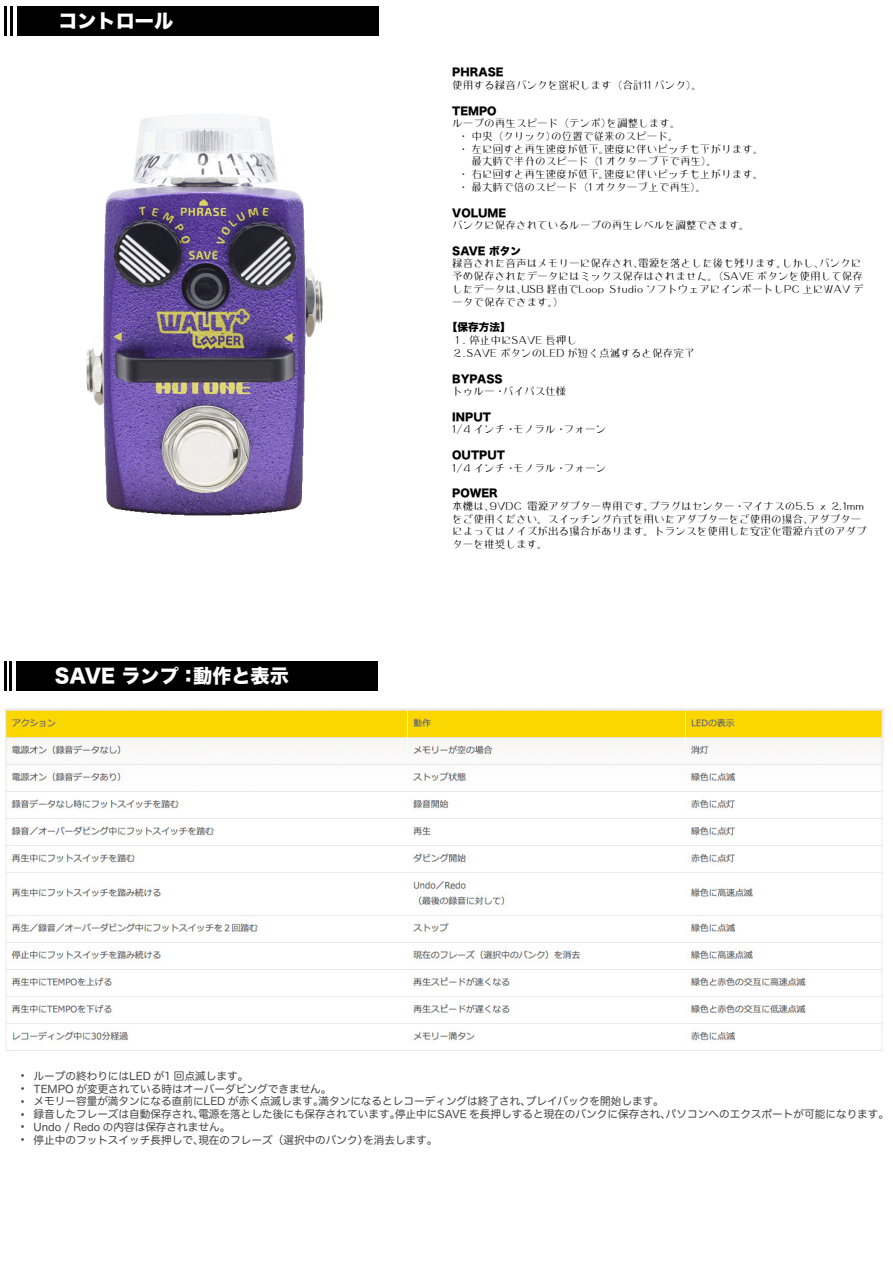
<style>
.page{position:relative;width:893px;height:1263px;background:#fff}
.page>*{position:absolute;margin:0;border:0;box-sizing:border-box;transform-origin:0 0}
.t1{font:19.2px "Hira Kaku Std W8";color:#fff}
.t2{font:10.65px/12.8px "id kaiyuu Open";color:#000}
.t3{font:10.65px "Hira Maru Pro W4";color:#434343}
.t4{font:10.65px "Hira Kaku Std W8";color:#000}
.t5{font:10.65px "Times New Roman";color:#434343}
</style>
<div class="page">
<div style="left:17px;top:6px;width:361px;height:30px;background:#000"></div>
<hr style="left:10px;top:6px;width:3px;height:30px;background:#000">
<hr style="left:4px;top:6px;width:3px;height:30px;background:#000">
<div style="left:16px;top:661px;width:362px;height:30px;background:#000"></div>
<hr style="left:9px;top:661px;width:3px;height:30px;background:#000">
<hr style="left:4px;top:661px;width:3px;height:30px;background:#000">
<img style="left:86px;top:114px;width:237px;height:402px">
<img style="left:5px;top:708px;width:879px;height:343px">
<h1 class="t1" style="left:58px;top:10px;width:116px">コントロール</h1>
<h1 class="t1" style="left:193px;top:665px;width:97px">動作と表示</h1>
<h1 class="t1" style="left:55px;top:665px;width:145px">SAVE ランプ：</h1>
<p class="t4" style="left:452px;top:66px;width:53px">PHRASE</p>
<p class="t2" style="left:452px;top:80px;width:251px">使用する録音バンクを選択します（合計11 バンク。(</p>
<p class="t4" style="left:452px;top:105px;width:46px">TEMPO</p>
<p class="t2" style="left:606px;top:118px;width:76px">を調整します。</p>
<p class="t2" style="left:551px;top:118px;width:129px;text-indent:-99px">ループの再生スピード（テンポ）<br>の位置で従来のスピード。</p>
<p class="t2" style="left:458px;top:131px;width:100px">・中央（クリック）</p>
<p class="t2" style="left:604px;top:144px;width:161px">速度に伴いピッチも下がります。</p>
<p class="t2" style="left:458px;top:144px;width:153px">・左に回すと再生速度が低下。</p>
<p class="t2" style="left:461px;top:156px;width:258px">　最大時で半分のスピード（1 オクターブ下で再生。(</p>
<p class="t2" style="left:604px;top:169px;width:161px">速度に伴いピッチも上がります。</p>
<p class="t2" style="left:458px;top:169px;width:250px">・右に回すと再生速度が低下。<br>・最大時で倍のスピード（1 オクターブ上で再生。(</p>
<p class="t4" style="left:452px;top:207px;width:55px">VOLUME</p>
<p class="t2" style="left:452px;top:220px;width:299px">バンクに保存されているループの再生レベルを調整できます。</p>
<p class="t4" style="left:452px;top:245px;width:70px">SAVE ボタン</p>
<p class="t2" style="left:452px;top:258px;width:193px">録音された音声はメモリーに保存され、</p>
<p class="t2" style="left:452px;top:271px;width:412px">予め保存されたデータにはミックス保存はされません。（SAVE ボタンを使用して保存</p>
<p class="t2" style="left:609px;top:284px;width:256px">Studio ソフトウェアにインポートしPC 上にWAV デ</p>
<p class="t2" style="left:638px;top:258px;width:150px">電源を落とした後も残ります。</p>
<p class="t2" style="left:819px;top:258px;width:44px">バンクに</p>
<p class="t2" style="left:782px;top:258px;width:44px">しかし、</p>
<p class="t2" style="left:452px;top:284px;width:113px">したデータは、<br>ータで保存できます (。</p>
<p class="t4" style="left:447px;top:322px;width:65px">【保存方法【</p>
<p class="t2" style="left:452px;top:335px;width:244px">１. 停止中にSAVE 長押し<br>２.SAVE ボタンのLED が短く点滅すると保存完了</p>
<p class="t4" style="left:452px;top:373px;width:52px">BYPASS</p>
<p class="t2" style="left:503px;top:386px;width:65px">バイパス仕様</p>
<p class="t2" style="left:521px;top:284px;width:84px">USB 経由でLoop</p>
<p class="t2" style="left:452px;top:386px;width:55px">トゥルー・</p>
<p class="t4" style="left:452px;top:411px;width:40px">INPUT</p>
<p class="t2" style="left:452px;top:424px;width:65px">1/4 インチ・</p>
<p class="t4" style="left:452px;top:449px;width:54px">OUTPUT</p>
<p class="t2" style="left:513px;top:424px;width:55px">モノラル・</p>
<p class="t2" style="left:564px;top:424px;width:44px">フォーン</p>
<p class="t2" style="left:452px;top:462px;width:65px">1/4 インチ・</p>
<p class="t4" style="left:452px;top:487px;width:47px">POWER</p>
<p class="t2" style="left:513px;top:462px;width:55px">モノラル・</p>
<p class="t2" style="left:564px;top:462px;width:44px">フォーン</p>
<p class="t2" style="left:527px;top:501px;width:129px">電源アダプター専用です。</p>
<p class="t2" style="left:649px;top:501px;width:97px">プラグはセンター・</p>
<p class="t2" style="left:452px;top:501px;width:71px">本機は 9、 VDC</p>
<p class="t2" style="left:742px;top:501px;width:74px">マイナスの5.5</p>
<p class="t2" style="left:832px;top:501px;width:34px">2.1mm</p>
<p class="t2" style="left:820px;top:501px;width:8px">x</p>
<p class="t2" style="left:452px;top:513px;width:416px">をご使用ください。スイッチング方式を用いたアダプターをご使用の場合、<br>によってはノイズが出る場合があります。トランスを使用した安定化電源方式のアダプターを推奨します。</p>
<p class="t2" style="left:808px;top:513px;width:55px">アダプター</p>
<p class="t5" style="left:21px;top:1069px;width:5px">•</p>
<p class="t3" style="left:34px;top:1067px;width:216px">ループの終わりにはLED が1 回点滅します。</p>
<p class="t5" style="left:21px;top:1081px;width:5px">•</p>
<p class="t3" style="left:34px;top:1079px;width:299px">TEMPO が変更されている時はオーバーダビングできません。</p>
<p class="t5" style="left:21px;top:1094px;width:5px">•</p>
<p class="t3" style="left:318px;top:1092px;width:214px">満タンになるとレコーディングは終了され、</p>
<p class="t3" style="left:34px;top:1092px;width:292px">メモリー容量が満タンになる直前にLED が赤く点滅します。</p>
<p class="t3" style="left:526px;top:1092px;width:140px">プレイバックを開始します。</p>
<p class="t5" style="left:21px;top:1107px;width:5px">•</p>
<p class="t3" style="left:34px;top:1105px;width:172px">録音したフレーズは自動保存され、</p>
<p class="t3" style="left:666px;top:1105px;width:225px">パソコンへのエクスポートが可能になります。</p>
<p class="t3" style="left:395px;top:1105px;width:278px">停止中にSAVE を長押しすると現在のバンクに保存され、</p>
<p class="t3" style="left:198px;top:1105px;width:203px">電源を落とした後にも保存されています。</p>
<p class="t5" style="left:21px;top:1120px;width:5px">•</p>
<p class="t5" style="left:21px;top:1132px;width:5px">•</p>
<p class="t3" style="left:34px;top:1118px;width:198px">Undo / Redo の内容は保存されません。</p>
<p class="t3" style="left:198px;top:1130px;width:172px">現在のフレーズ（選択中のバンク）</p>
<p class="t3" style="left:363px;top:1130px;width:76px">を消去します。</p>
<p class="t3" style="left:34px;top:1130px;width:172px">停止中のフットスイッチ長押しで、</p>
</div>
